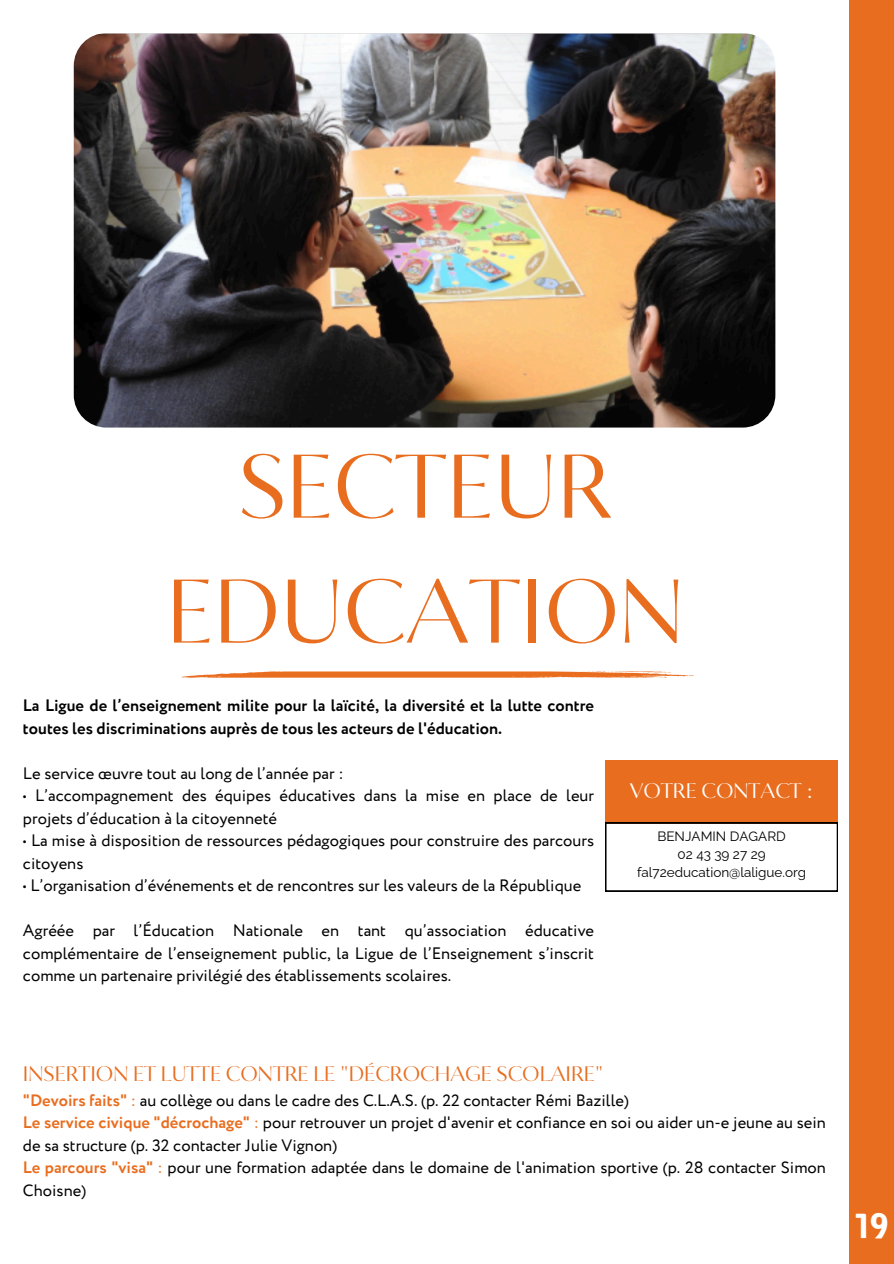
<style>
.page{position:relative;width:894px;height:1264px;background:#fff}
.page>*{position:absolute;margin:0;border:0;box-sizing:border-box;transform-origin:0 0}
.t1{font:90px/124.8px "Circe Contrast";color:#e96d1f;text-align:center}
.t2{font:33px "Alpha Ligue";color:#fff}
.t3{font:21px "Circe Contrast";color:#e96d1f}
.t4{font:21px "Circe Contrast";color:#fff}
.t5{font:16.5px/22.5px "Circe";color:#000}
.t6{font:700 16.5px/22.5px "Circe";color:#000}
.t7{font:13.5px "Raleway";color:#000}
.s1{font-weight:700;color:#e96d1f}
.s2{color:#e96d1f}
</style>
<div class="page">
<img style="left:74px;top:33px;width:701px;height:394px;border-radius:33px">
<div style="left:848px;top:0;width:45px;height:1263px;background:#e96d1f"></div>
<svg style="left:181px;top:671px;width:512px;height:7px"></svg>
<svg style="left:605px;top:761px;width:232px;height:130px"></svg>
<h1 class="t1" style="left:166px;top:428px;width:518px">SECTEUR<br>EDUCATION</h1>
<p class="t6" style="left:23px;top:695px;width:572px">La Ligue de l’enseignement milite pour la laïcité, la diversité et la lutte contre toutes les discriminations auprès de tous les acteurs de l'éducation.</p>
<h3 class="t5" style="left:23px;top:762px;width:322px">Le service œuvre tout au long de l’année par :</h3>
<h3 class="t5" style="left:23px;top:785px;width:572px">• L’accompagnement des équipes éducatives dans la mise en place de leur projets d’éducation à la citoyenneté</h3>
<h3 class="t5" style="left:23px;top:830px;width:572px">• La mise à disposition de ressources pédagogiques pour construire des parcours citoyens</h3>
<h3 class="t5" style="left:23px;top:875px;width:560px">• L’organisation d’événements et de rencontres sur les valeurs de la République</h3>
<h4 class="t5" style="left:23px;top:920px;width:572px;text-align:justify">Agréée par l’Éducation Nationale en tant qu’association éducative complémentaire de l’enseignement public, la Ligue de l’Enseignement s’inscrit comme un partenaire privilégié des établissements scolaires.</h4>
<h4 class="t4" style="left:629px;top:778px;width:185px">VOTRE CONTACT :</h4>
<h2 class="t7" style="left:657px;top:828px;width:130px">BENJAMIN DAGARD</h2>
<p class="t7" style="left:677px;top:846px;width:89px">02 43 39 27 29</p>
<p class="t7" style="left:636px;top:864px;width:171px">fal72education@laligue.org</p>
<p class="t3" style="left:23px;top:1061px;width:582px">INSERTION ET LUTTE CONTRE LE "DÉCROCHAGE SCOLAIRE"</p>
<p class="t5" style="left:23px;top:1089px;width:804px"><span class="s1">"Devoirs faits"</span> <span class="s2">:</span> au collège ou dans le cadre des C.L.A.S. (p. 22 contacter Rémi Bazille)<br><span class="s1">Le service civique "décrochage"</span> <span class="s2">:</span> pour retrouver un projet d'avenir et confiance en soi ou aider un-e jeune au sein de sa structure (p. 32 contacter Julie Vignon)<br><span class="s1">Le parcours "visa"</span> <span class="s2">:</span> pour une formation adaptée dans le domaine de l'animation sportive (p. 28 contacter Simon Choisne)</p>
<p class="t2" style="left:854px;top:1213px;width:36px">19</p>
</div>
